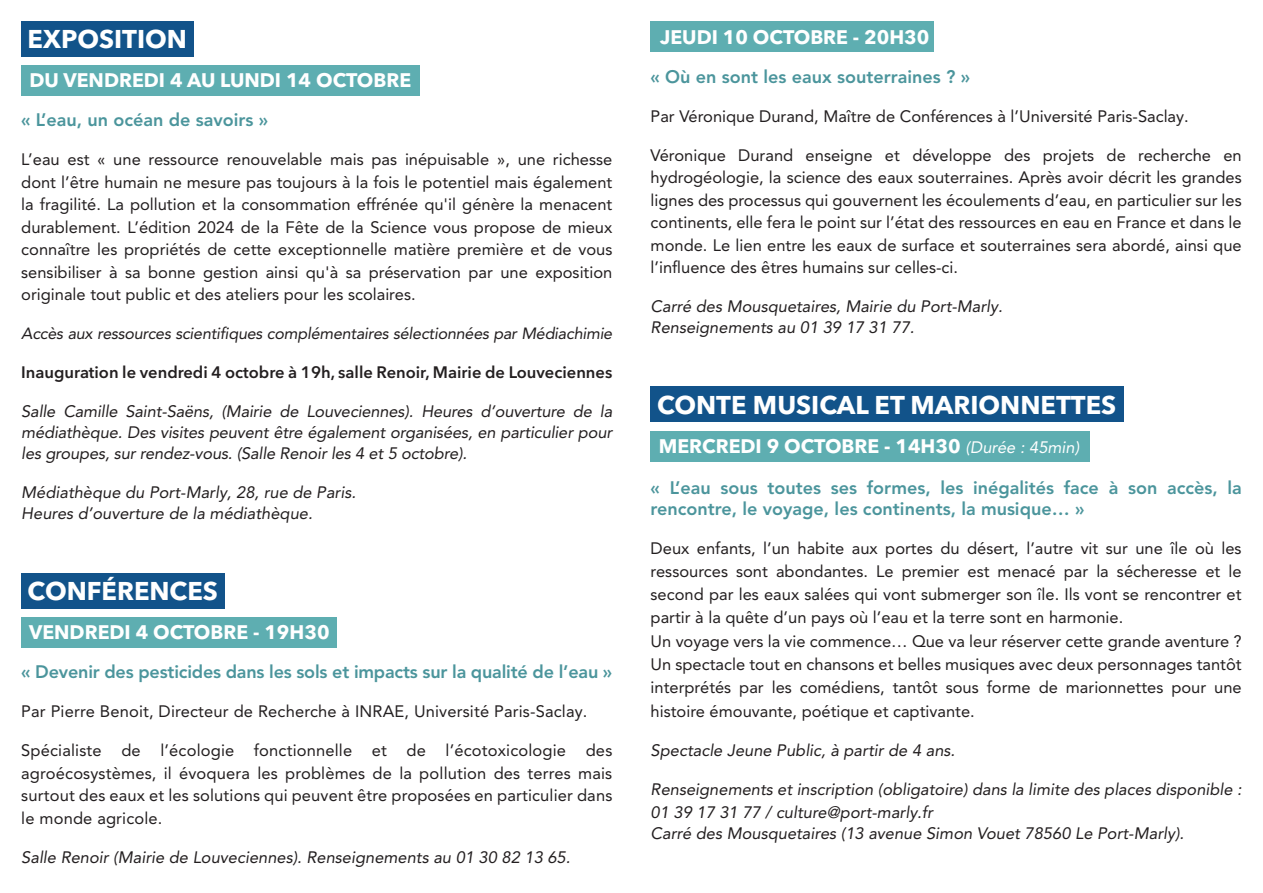
<style>
.page{position:relative;width:1263px;height:893px;background:#fff}
.page>*{position:absolute;margin:0;border:0;box-sizing:border-box;transform-origin:0 0}
.t1{font:700 25.5px "Avenir Next LT Pro";color:#fff}
.t2{font:700 19.5px "Avenir Next LT Pro";color:#fff}
.t3{font:800 18px/21px "Avenir LT Pro";color:#4b959c}
.t4{font:16.5px/22.5px "Avenir LT Pro";color:#231f20;text-align:justify}
.t5{font:italic 16.5px/21px "Avenir LT Pro";color:#231f20;text-align:justify}
.t6{font:600 16.5px "Avenir Next LT Pro";color:#231f20}
.t7{font:italic 16.2px "Avenir LT Pro";letter-spacing:-.015em;color:#231f20}
.s1{font-family:"Avenir LT Pro";font-weight:400;font-style:italic;font-size:16.5px}
</style>
<div class="page">
<div style="left:651px;top:431px;width:439px;height:31px;background:#5eaeb1"></div>
<div style="left:651px;top:21px;width:283px;height:31px;background:#5eaeb1"></div>
<div style="left:21px;top:617px;width:316px;height:31px;background:#5eaeb1"></div>
<div style="left:21px;top:65px;width:399px;height:31px;background:#5eaeb1"></div>
<div style="left:651px;top:386px;width:473px;height:36px;background:#12538a"></div>
<div style="left:21px;top:573px;width:204px;height:36px;background:#12538a"></div>
<div style="left:21px;top:21px;width:172px;height:36px;background:#12538a"></div>
<p class="t1" style="left:28px;top:23px;width:161px">EXPOSITION</p>
<p class="t2" style="left:29px;top:68px;width:383px">DU VENDREDI 4 AU LUNDI 14 OCTOBRE</p>
<p class="t3" style="left:21px;top:109px;width:248px">« L’eau, un océan de savoirs »</p>
<p class="t4" style="left:21px;top:148px;width:593px">L’eau est « une ressource renouvelable mais pas inépuisable », une richesse dont l’être humain ne mesure pas toujours à la fois le potentiel mais également la fragilité. La pollution et la consommation effrénée qu'il génère la menacent durablement. L’édition 2024 de la Fête de la Science vous propose de mieux connaître les propriétés de cette exceptionnelle matière première et de vous sensibiliser à sa bonne gestion ainsi qu'à sa préservation par une exposition originale tout public et des ateliers pour les scolaires.</p>
<p class="t7" style="left:21px;top:324px;width:592px">Accès aux ressources scientifiques complémentaires sélectionnées par Médiachimie</p>
<p class="t6" style="left:21px;top:362px;width:593px">Inauguration le vendredi 4 octobre à 19h, salle Renoir, Mairie de Louveciennes</p>
<p class="t5" style="left:21px;top:401px;width:593px">Salle Camille Saint-Saëns, (Mairie de Louveciennes). Heures d’ouverture de la médiathèque. Des visites peuvent être également organisées, en particulier pour les groupes, sur rendez-vous. (Salle Renoir les 4 et 5 octobre).</p>
<p class="t5" style="left:21px;top:482px;width:336px">Médiathèque du Port-Marly, 28, rue de Paris.</p>
<p class="t5" style="left:21px;top:503px;width:293px">Heures d’ouverture de la médiathèque.</p>
<p class="t1" style="left:28px;top:575px;width:192px">CONFÉRENCES</p>
<p class="t2" style="left:29px;top:620px;width:302px">VENDREDI 4 OCTOBRE - 19H30</p>
<p class="t3" style="left:21px;top:661px;width:592px">« Devenir des pesticides dans les sols et impacts sur la qualité de l’eau »</p>
<p class="t4" style="left:21px;top:700px;width:568px">Par Pierre Benoit, Directeur de Recherche à INRAE, Université Paris-Saclay.</p>
<p class="t4" style="left:21px;top:739px;width:593px">Spécialiste de l’écologie fonctionnelle et de l’écotoxicologie des agroécosystèmes, il évoquera les problèmes de la pollution des terres mais surtout des eaux et les solutions qui peuvent être proposées en particulier dans le monde agricole.</p>
<p class="t5" style="left:21px;top:846px;width:551px">Salle Renoir (Mairie de Louveciennes). Renseignements au 01 30 82 13 65.</p>
<p class="t2" style="left:660px;top:25px;width:271px">JEUDI 10 OCTOBRE - 20H30</p>
<p class="t3" style="left:651px;top:66px;width:321px">« Où en sont les eaux souterraines ? »</p>
<p class="t4" style="left:651px;top:104px;width:540px">Par Véronique Durand, Maître de Conférences à l’Université Paris-Saclay.</p>
<p class="t4" style="left:651px;top:143px;width:593px">Véronique Durand enseigne et développe des projets de recherche en hydrogéologie, la science des eaux souterraines. Après avoir décrit les grandes lignes des processus qui gouvernent les écoulements d’eau, en particulier sur les continents, elle fera le point sur l’état des ressources en eau en France et dans le monde. Le lien entre les eaux de surface et souterraines sera abordé, ainsi que l’influence des êtres humains sur celles-ci.</p>
<p class="t5" style="left:651px;top:296px;width:354px">Carré des Mousquetaires, Mairie du Port-Marly.</p>
<p class="t5" style="left:651px;top:317px;width:265px">Renseignements au 01 39 17 31 77.</p>
<p class="t1" style="left:657px;top:389px;width:461px">CONTE MUSICAL ET MARIONNETTES</p>
<p class="t2" style="left:659px;top:434px;width:422px">MERCREDI 9 OCTOBRE - 14H30 <span class="s1">(Durée : 45min)</span></p>
<p class="t3" style="left:651px;top:477px;width:593px">« L’eau sous toutes ses formes, les inégalités face à son accès, la rencontre, le voyage, les continents, la musique… »</p>
<p class="t4" style="left:651px;top:536px;width:592px;line-height:23.2px">Deux enfants, l’un habite aux portes du désert, l’autre vit sur une île où les ressources sont abondantes. Le premier est menacé par la sécheresse et le second par les eaux salées qui vont submerger son île. Ils vont se rencontrer et partir à la quête d’un pays où l’eau et la terre sont en harmonie.</p>
<p class="t4" style="left:651px;top:629px;width:592px">Un voyage vers la vie commence… Que va leur réserver cette grande aventure ?</p>
<p class="t4" style="left:651px;top:652px;width:593px;line-height:23.7px">Un spectacle tout en chansons et belles musiques avec deux personnages tantôt interprétés par les comédiens, tantôt sous forme de marionnettes pour une histoire émouvante, poétique et captivante.</p>
<p class="t5" style="left:651px;top:740px;width:306px">Spectacle Jeune Public, à partir de 4 ans.</p>
<p class="t5" style="left:651px;top:779px;width:593px">Renseignements et inscription (obligatoire) dans la limite des places disponible :</p>
<p class="t5" style="left:651px;top:801px;width:284px">01 39 17 31 77 / culture@port-marly.fr</p>
<p class="t5" style="left:651px;top:822px;width:535px">Carré des Mousquetaires (13 avenue Simon Vouet 78560 Le Port-Marly).</p>
</div>
